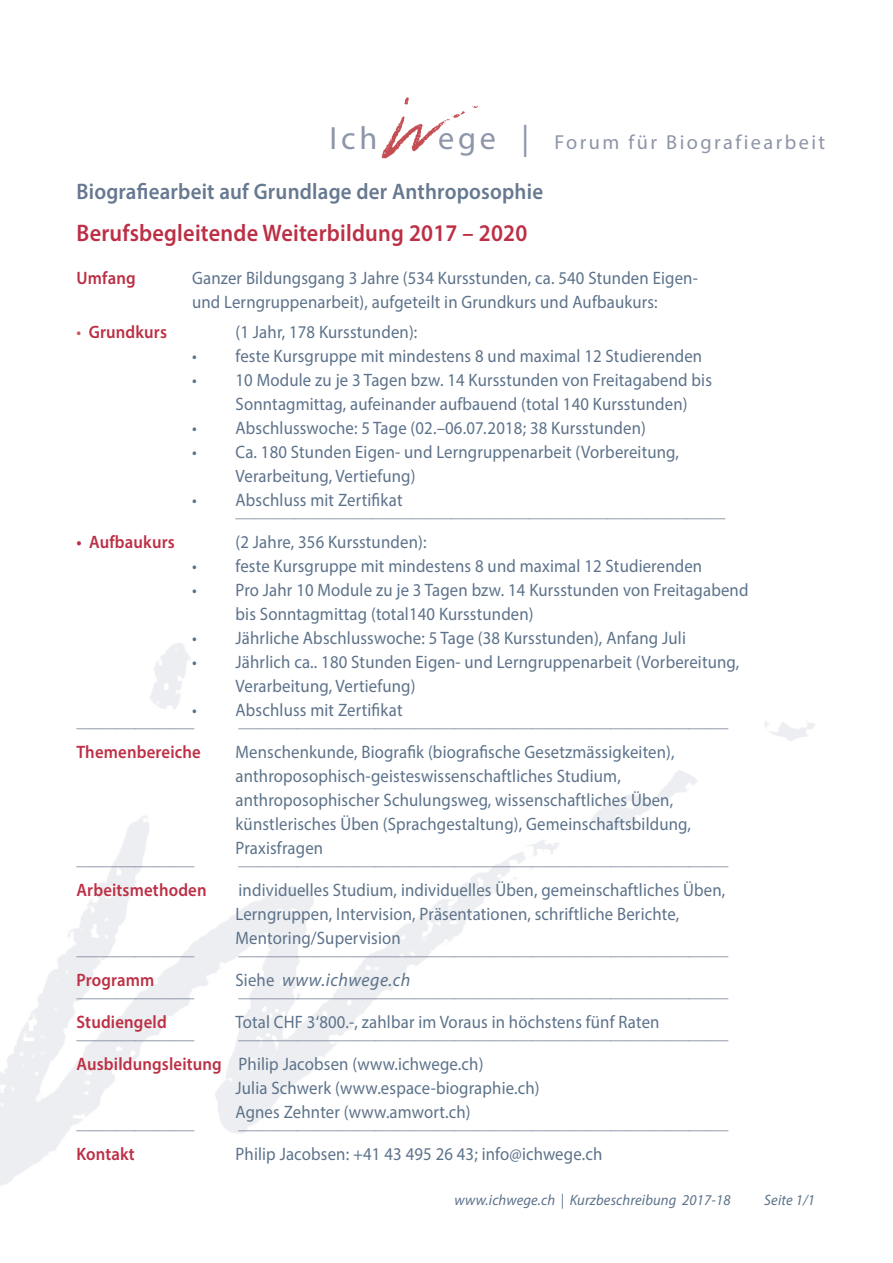
<style>
.page{position:relative;width:893px;height:1263px;background:#fff}
.page>*{position:absolute;margin:0;border:0;box-sizing:border-box;transform-origin:0 0}
.t1{font:32.25px "Myriad Pro";color:#8d95a8}
.t2{font:600 24px "Myriad Pro";letter-spacing:.01em;color:#bc2f45;scale:.93 1}
.t3{font:600 22.5px "Myriad Pro";letter-spacing:.01em;color:#667990;scale:.93 1}
.t4{font:20.25px "Myriad Pro";letter-spacing:.12em;color:#8d95a8}
.t5{font:italic 18.45px "Myriad Pro";letter-spacing:.03em;color:#5c728a}
.t6{font:18px/24px "Myriad Pro";letter-spacing:.01em;color:#5c728a;scale:.93 1}
.t7{font:18px "Myriad Pro";color:#8d95a8;scale:2.22 1}
.t8{font:600 18px "Myriad Pro";letter-spacing:.01em;color:#bc2f45;scale:.93 1}
.t9{font:italic 15px "Myriad Pro";letter-spacing:.01em;color:#5c728a}
.s1{font-size:32.25px}
.s2{font-weight:400;color:#c55658}
.s3{font-style:normal;font-size:18px}
.s4{color:#8d95a8}
.s5{font-weight:600;color:#bc2f45}
</style>
<div class="page">
<img style="left:381px;top:97px;width:97px;height:62px">
<h1 class="t1" style="left:330px;top:118px;width:49px">Ich</h1>
<p class="t4" style="left:438px;top:130px;width:389px"><span class="s1">ege |</span> Forum für Biografiearbeit</p>
<p class="t3" style="left:77px;top:177px;width:503px">Biografiearbeit auf Grundlage der Anthroposophie</p>
<h2 class="t2" style="left:77px;top:218px;width:486px">Berufsbegleitende Weiterbildung 2017 – 2020</h2>
<p class="t8" style="left:77px;top:267px;width:65px">Umfang</p>
<p class="t6" style="left:192px;top:266px;width:545px">Ganzer Bildungsgang 3 Jahre (534 Kursstunden, ca. 540 Stunden Eigen&shy;und Lerngruppenarbeit), aufgeteilt in Grundkurs und Aufbaukurs:</p>
<p class="t8" style="left:77px;top:321px;width:99px"><span class="s2">•</span> Grundkurs</p>
<p class="t6" style="left:236px;top:320px;width:197px">(1 Jahr, 178 Kursstunden):</p>
<p class="t6" style="left:192px;top:344px;width:550px">• feste Kursgruppe mit mindestens 8 und maximal 12 Studierenden</p>
<p class="t6" style="left:236px;top:368px;width:514px;text-indent:-44px">• 10 Module zu je 3 Tagen bzw. 14 Kursstunden von Freitagabend bis<br>Sonntagmittag, aufeinander aufbauend (total 140 Kursstunden)</p>
<p class="t6" style="left:192px;top:416px;width:490px">• Abschlusswoche: 5 Tage (02.–06.07.2018; 38 Kursstunden)</p>
<p class="t6" style="left:236px;top:440px;width:478px;text-indent:-44px">• Ca. 180 Stunden Eigen- und Lerngruppenarbeit (Vorbereitung,<br>Verarbeitung, Vertiefung)</p>
<p class="t6" style="left:192px;top:488px;width:228px">• Abschluss mit Zertifikat</p>
<p class="t7" style="left:236px;top:500px;width:222px">_________________________</p>
<p class="t8" style="left:77px;top:531px;width:107px">• Aufbaukurs</p>
<p class="t6" style="left:236px;top:530px;width:207px">(2 Jahre, 356 Kursstunden):</p>
<p class="t6" style="left:192px;top:554px;width:550px">• feste Kursgruppe mit mindestens 8 und maximal 12 Studierenden</p>
<p class="t6" style="left:236px;top:578px;width:553px;text-indent:-44px">• Pro Jahr 10 Module zu je 3 Tagen bzw. 14 Kursstunden von Freitagabend bis Sonntagmittag (total140 Kursstunden)</p>
<p class="t6" style="left:192px;top:626px;width:533px">• Jährliche Abschlusswoche: 5 Tage (38 Kursstunden), Anfang Juli</p>
<p class="t6" style="left:236px;top:650px;width:543px;text-indent:-44px">• Jährlich ca.. 180 Stunden Eigen- und Lerngruppenarbeit (Vorbereitung,<br>Verarbeitung, Vertiefung)</p>
<p class="t6" style="left:192px;top:698px;width:228px">• Abschluss mit Zertifikat</p>
<p class="t7" style="left:77px;top:710px;width:55px">______</p>
<p class="t7" style="left:239px;top:710px;width:222px">_________________________</p>
<p class="t8" style="left:77px;top:741px;width:135px">Themenbereiche</p>
<p class="t6" style="left:236px;top:740px;width:491px">Menschenkunde, Biografik (biografische Gesetzmässigkeiten), anthroposophisch-geisteswissenschaftliches Studium, anthroposophischer Schulungsweg, wissenschaftliches Üben, künstlerisches Üben (Sprachgestaltung), Gemeinschaftsbildung, Praxisfragen</p>
<p class="t7" style="left:77px;top:848px;width:55px">______</p>
<p class="t7" style="left:239px;top:848px;width:222px">_________________________</p>
<p class="t8" style="left:77px;top:879px;width:141px">Arbeitsmethoden</p>
<p class="t6" style="left:236px;top:878px;width:528px">individuelles Studium, individuelles Üben, gemeinschaftliches Üben,<br>Lerngruppen, Intervision, Präsentationen, schriftliche Berichte,<br>Mentoring/Supervision</p>
<p class="t7" style="left:77px;top:938px;width:55px">______</p>
<p class="t7" style="left:239px;top:938px;width:222px">_________________________</p>
<p class="t8" style="left:77px;top:969px;width:85px">Programm</p>
<p class="t5" style="left:236px;top:969px;width:176px"><span class="s3">Siehe</span> www.ichwege.ch</p>
<p class="t7" style="left:77px;top:980px;width:55px">______</p>
<p class="t7" style="left:239px;top:980px;width:222px">_________________________</p>
<p class="t8" style="left:77px;top:1011px;width:98px">Studiengeld</p>
<p class="t6" style="left:236px;top:1010px;width:457px">Total CHF 3‘800.-, zahlbar im Voraus in höchstens fünf Raten</p>
<p class="t7" style="left:77px;top:1022px;width:55px">______</p>
<p class="t6" style="left:77px;top:1017px;width:702px;line-height:31.5px;text-indent:162px"><span class="s4">_________________________<br></span><span class="s5">Ausbildungsleitung</span> Philip Jacobsen (www.ichwege.ch)</p>
<p class="t6" style="left:236px;top:1076px;width:328px">Julia Schwerk (www.espace-biographie.ch)<br>Agnes Zehnter (www.amwort.ch)</p>
<p class="t7" style="left:77px;top:1112px;width:55px">______</p>
<p class="t7" style="left:239px;top:1112px;width:222px">_________________________</p>
<p class="t8" style="left:77px;top:1143px;width:64px">Kontakt</p>
<p class="t6" style="left:236px;top:1142px;width:396px">Philip Jacobsen: +41 43 495 26 43; info@ichwege.ch</p>
<p class="t9" style="left:454px;top:1190px;width:277px">www.ichwege.ch | Kurzbeschreibung 2017-18</p>
<p class="t9" style="left:764px;top:1190px;width:52px">Seite 1/1</p>
</div>
